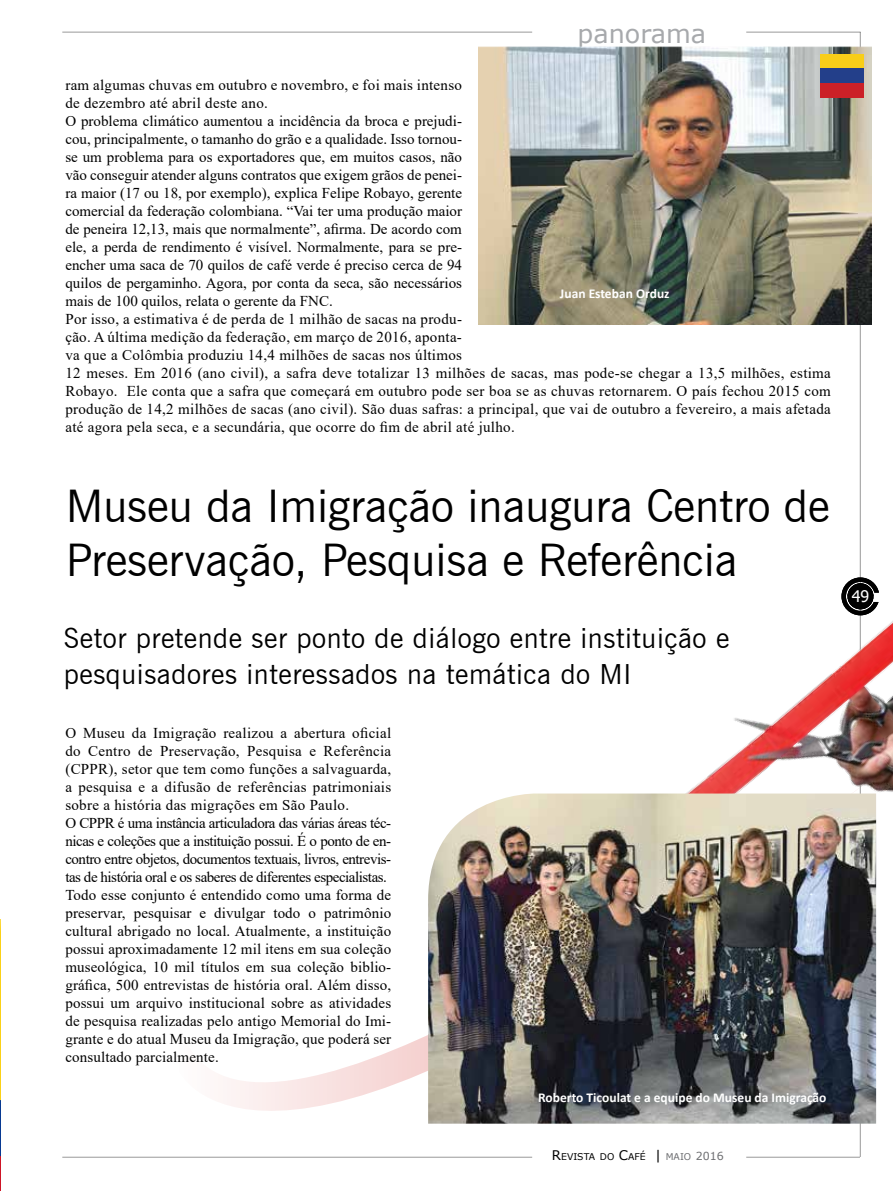
<style>
.page{position:relative;width:893px;height:1191px;background:#fff}
.page>*{position:absolute;margin:0;border:0;box-sizing:border-box;transform-origin:0 0}
.t1{font:45px/54px "News Gothic BT";color:#000}
.t2{font:27.75px/36px "News Gothic BT";letter-spacing:.02em;color:#000}
.t3{font:25.5px "MS Reference Sans Serif";color:#a7a9ac}
.t4{font:15.9px "Tahoma";color:#fff}
.t5{font:15px/18px "Times New Roman";letter-spacing:.01em;color:#000}
.t6{font:700 13.5px "Calibri";color:#fff}
.t7{font:9.3px "MS Reference Sans Serif";color:#000}
.s1{font-size:13.2px}
.s2{color:#6d6e71}
.s3{font-size:11.1px;color:#6d6e71}
</style>
<div class="page">
<hr style="left:860px;top:32px;width:1px;height:1125px;background:#000">
<hr style="left:746px;top:1157px;width:114px;height:1px;background:#000">
<hr style="left:746px;top:32px;width:114px;height:1px;background:#000">
<hr style="left:62px;top:1157px;width:470px;height:1px;background:#000">
<hr style="left:62px;top:32px;width:470px;height:1px;background:#000">
<svg style="left:227px;top:944px;width:650px;height:168px"></svg>
<img style="left:686px;top:539px;width:207px;height:405px">
<img style="left:428px;top:793px;width:448px;height:330px">
<img style="left:479px;top:47px;width:392px;height:277px">
<svg style="left:0;top:919px;width:1px;height:272px"></svg>
<div style="left:820px;top:54px;width:44px;height:15px;background:#f8ce18"></div>
<div style="left:820px;top:69px;width:44px;height:14px;background:#233f8a"></div>
<div style="left:820px;top:83px;width:44px;height:15px;background:#cb2027"></div>
<svg style="left:841px;top:577px;width:38px;height:38px"></svg>
<h3 class="t3" style="left:577px;top:17px;width:130px">panorama</h3>
<p class="t5" style="left:65px;top:76px;width:767px">ram algumas chuvas em outubro e novembro, e foi mais intenso<br>de dezembro até abril deste ano.<br>O problema climático aumentou a incidência da broca e prejudi-<br>cou, principalmente, o tamanho do grão e a qualidade. Isso tornou-<br>se um problema para os exportadores que, em muitos casos, não<br>vão conseguir atender alguns contratos que exigem grãos de penei-<br>ra maior (17 ou 18, por exemplo), explica Felipe Robayo, gerente<br>comercial da federação colombiana. “Vai ter uma produção maior<br>de peneira 12,13, mais que normalmente”, afirma. De acordo com<br>ele, a perda de rendimento é visível. Normalmente, para se pre-<br>encher uma saca de 70 quilos de café verde é preciso cerca de 94<br>quilos de pergaminho. Agora, por conta da seca, são necessários<br>mais de 100 quilos, relata o gerente da FNC.<br>Por isso, a estimativa é de perda de 1 milhão de sacas na produ-<br>ção. A última medição da federação, em março de 2016, aponta-<br>va que a Colômbia produziu 14,4 milhões de sacas nos últimos<br>12 meses. Em 2016 (ano civil), a safra deve totalizar 13 milhões de sacas, mas pode-se chegar a 13,5 milhões, estima Robayo. Ele conta que a safra que começará em outubro pode ser boa se as chuvas retornarem. O país fechou 2015 com produção de 14,2 milhões de sacas (ano civil). São duas safras: a principal, que vai de outubro a fevereiro, a mais afetada até agora pela seca, e a secundária, que ocorre do fim de abril até julho.</p>
<p class="t6" style="left:560px;top:284px;width:111px">Juan Esteban Orduz</p>
<h1 class="t1" style="left:66px;top:479px;width:765px">Museu da Imigração inaugura Centro de<br>Preservação, Pesquisa e Referência</h1>
<h2 class="t2" style="left:64px;top:620px;width:667px">Setor pretende ser ponto de diálogo entre instituição e pesquisadores interessados na temática do MI</h2>
<p class="t5" style="left:65px;top:724px;width:327px">O Museu da Imigração realizou a abertura oficial do Centro de Preservação, Pesquisa e Referência (CPPR), setor que tem como funções a salvaguarda, a pesquisa e a difusão de referências patrimoniais sobre a história das migrações em São Paulo.<br>O CPPR é uma instância articuladora das várias áreas téc&shy;nicas e coleções que a instituição possui. É o ponto de en&shy;contro entre objetos, documentos textuais, livros, entrevis&shy;tas de história oral e os saberes de diferentes especialistas.<br>Todo esse conjunto é entendido como uma forma de preservar, pesquisar e divulgar todo o patrimônio cultural abrigado no local. Atualmente, a instituição possui aproximadamente 12 mil itens em sua coleção museológica, 10 mil títulos em sua coleção biblio&shy;gráfica, 500 entrevistas de história oral. Além disso, possui um arquivo institucional sobre as atividades de pesquisa realizadas pelo antigo Memorial do Imi&shy;grante e do atual Museu da Imigração, que poderá ser consultado parcialmente.</p>
<p class="t6" style="left:538px;top:1087px;width:290px">Roberto Ticoulat e a equipe do Museu da Imigração</p>
<p class="t7" style="left:552px;top:1150px;width:174px"><span class="s1">R</span>EVISTA DO <span class="s1">C</span>AFÉ <span class="s1">|</span> <span class="s2">MAIO</span> <span class="s3">2016</span></p>
<p class="t4" style="left:852px;top:585px;width:19px">49</p>
</div>
